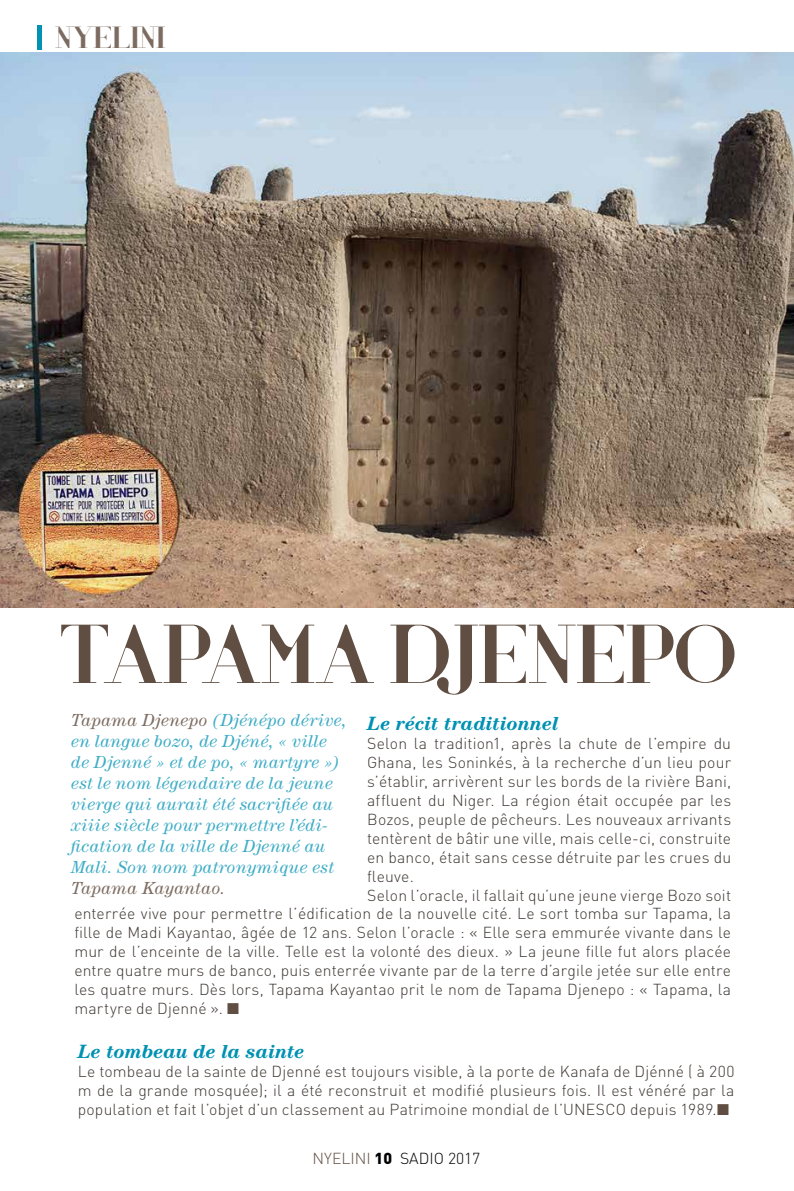
<style>
.page{position:relative;width:794px;height:1191px;background:#fff}
.page>*{position:absolute;margin:0;border:0;box-sizing:border-box;transform-origin:0 0}
.t1{font:85.75px "Voor";letter-spacing:-.005em;color:#604e42}
.t2{font:31.5px "Voor";color:#7c6b60}
.t3{font:italic 700 19.25px "Century";color:#0091b3}
.t4{font:italic 17.5px/21px "Century";letter-spacing:.02em;color:#40adc6}
.t5{font:italic 17.5px "Century";letter-spacing:.015em;color:#7e6d62}
.t6{font:300 15.75px/18.9px "DIN";letter-spacing:.01em;color:#3c3531;text-align:justify}
.t7{font:300 15.75px "DIN";color:#000}
.s1{color:#7e6d62}
.s2{color:#604e42}
.s3{font-weight:900}
</style>
<div class="page">
<img style="left:0;top:52px;width:794px;height:556px">
<div style="left:37px;top:25px;width:5px;height:25px;background:#0091b3"></div>
<h2 class="t2" style="left:55px;top:19px;width:111px">NYELINI</h2>
<h1 class="t1" style="left:60px;top:603px;width:678px">TAPAMA DJENEPO</h1>
<p class="t4" style="left:71px;top:709px;width:277px"><span class="s1">Tapama Djenepo</span> (Djénépo dérive, en langue bozo, de Djéné, « ville de Djenné » et de po, « martyre ») est le nom légendaire de la jeune vierge qui aurait été sacrifiée au xiiie siècle pour permettre l’édi&shy;fication de la ville de Djenné au<br>Mali. Son nom patronymique est</p>
<p class="t5" style="left:71px;top:878px;width:156px">Tapama Kayantao.</p>
<p class="t3" style="left:367px;top:712px;width:193px">Le récit traditionnel</p>
<p class="t6" style="left:367px;top:734px;width:365px">Selon la tradition1, après la chute de l’empire du</p>
<p class="t6" style="left:367px;top:753px;width:365px">Ghana, les Soninkés, à la recherche d’un lieu pour</p>
<p class="t6" style="left:367px;top:772px;width:365px">s’établir, arrivèrent sur les bords de la rivière Bani,</p>
<p class="t6" style="left:367px;top:790px;width:365px">affluent du N iger. La région était occupée par les</p>
<p class="t6" style="left:367px;top:809px;width:365px">Bozos, peuple de pêcheurs. Les nouveaux arrivants</p>
<p class="t6" style="left:367px;top:828px;width:365px">tentèrent de bâtir une ville, mais celle-ci, construite</p>
<p class="t6" style="left:367px;top:847px;width:365px">en banco, était sans cesse détruite par les crues du</p>
<p class="t6" style="left:367px;top:866px;width:48px">fleuve.</p>
<p class="t6" style="left:367px;top:885px;width:365px">Selon l’oracle, il fallait qu’une jeune vierge Bozo soit</p>
<p class="t6" style="left:74px;top:904px;width:658px">enterrée vive pour permettre l’édification de la nouvelle cité. Le sort tomba sur Tapama, la</p>
<p class="t6" style="left:74px;top:923px;width:658px">fille de Madi Kayantao, âgée de 12 ans. Selon l’oracle : « Elle sera emmurée vivante dans le</p>
<p class="t6" style="left:74px;top:942px;width:658px">mur de l’enceinte de la ville. Telle est la volonté des dieux. » La jeune fille fut alors placée</p>
<p class="t6" style="left:74px;top:961px;width:658px">entre quatre murs de banco, puis enterrée vivante par de la terre d’argile jetée sur elle entre</p>
<p class="t6" style="left:74px;top:979px;width:658px">les quatre murs. Dès lors, Tapama Kayantao prit le nom de Tapama Djenepo : « Tapama, la</p>
<p class="t6" style="left:74px;top:998px;width:166px">martyre de Djenné ». <span class="s2">■</span></p>
<p class="t3" style="left:78px;top:1040px;width:228px">Le tombeau de la sainte</p>
<p class="t6" style="left:78px;top:1061px;width:658px">Le tombeau de la sainte de Djenné est toujours visible, à la porte de Kanafa de Djénné ( à 200 m de la grande mosquée); il a été reconstruit et modifié plusieurs fois. I l est vénéré par la population et fait l’objet d’un classement au Patrimoine mondial de l’UNES</p>
<p class="t6" style="left:605px;top:1099px;width:125px">CO depuis 1989.<span class="s2">■</span></p>
<p class="t7" style="left:312px;top:1149px;width:169px"><span class="s2">Nyelini</span> <span class="s3">10</span> sadio 2017</p>
</div>
